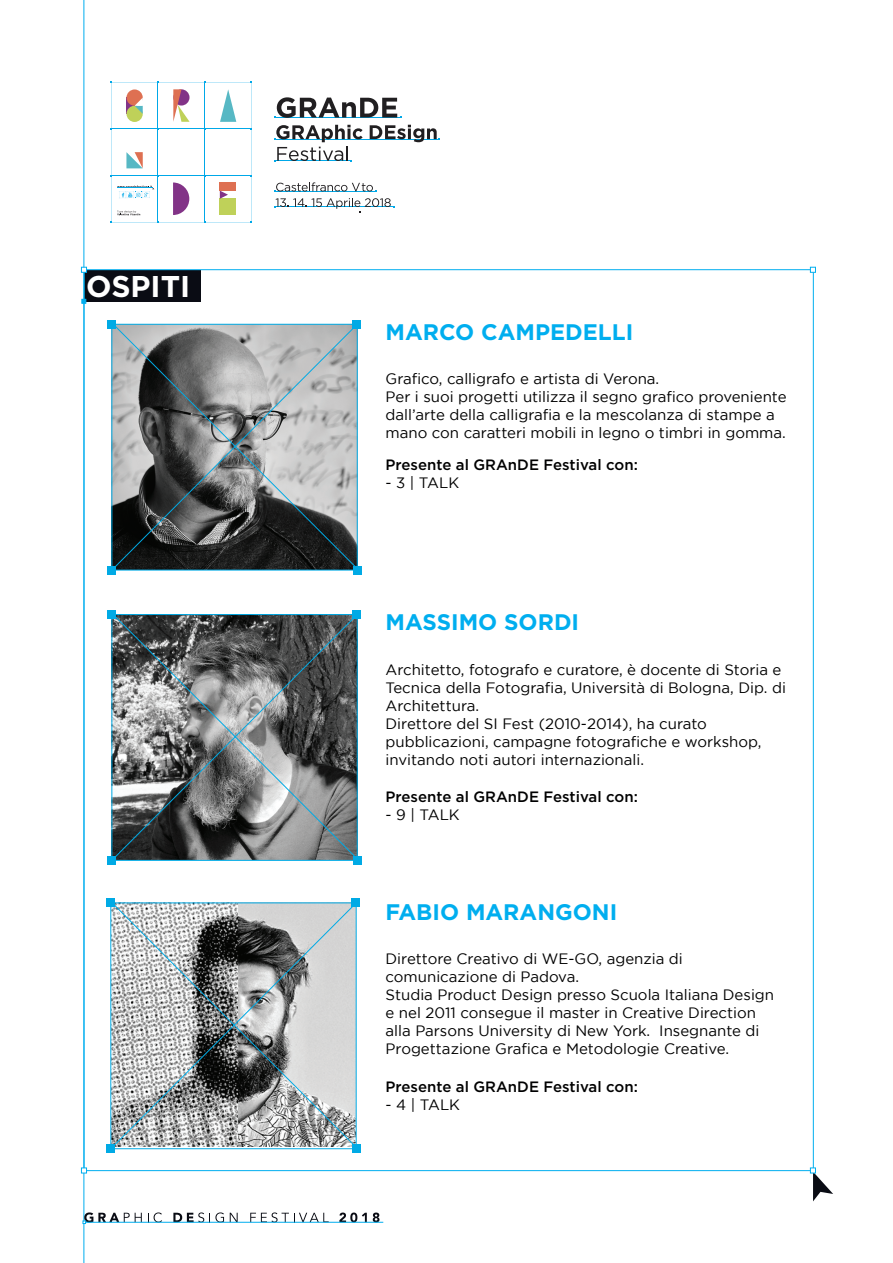
<style>
.page{position:relative;width:893px;height:1263px;background:#fff}
.page>*{position:absolute;margin:0;border:0;box-sizing:border-box;transform-origin:0 0}
.t1{font:700 30px "Gotham";color:#fff}
.t2{font:700 22.5px "Gotham";color:#00aeef}
.t3{font:15px/18px "Gotham";color:#000001}
.t4{font:500 15px "Gotham";color:#000001}
</style>
<div class="page">
<div style="left:84px;top:270px;width:116px;height:32px;background:#0a0c14"></div>
<hr style="left:84px;top:0;width:1px;height:1263px;background:#00aeef">
<svg style="left:148px;top:1212px;width:14px;height:10px"></svg>
<svg style="left:173px;top:1212px;width:51px;height:10px"></svg>
<svg style="left:230px;top:1213px;width:8px;height:9px"></svg>
<svg style="left:250px;top:1212px;width:79px;height:10px"></svg>
<svg style="left:339px;top:1212px;width:28px;height:10px"></svg>
<svg style="left:373px;top:1212px;width:6px;height:10px"></svg>
<hr style="left:84px;top:1222px;width:299px;height:1px;background:#00aeef">
<svg style="left:83px;top:1212px;width:59px;height:12px"></svg>
<svg style="left:81px;top:267px;width:6px;height:6px"></svg>
<svg style="left:810px;top:267px;width:6px;height:6px"></svg>
<svg style="left:81px;top:1167px;width:6px;height:6px"></svg>
<svg style="left:810px;top:1167px;width:23px;height:34px"></svg>
<svg style="left:81px;top:299px;width:5px;height:5px"></svg>
<hr style="left:275px;top:139px;width:164px;height:1px;background:#00a8e8">
<svg style="left:274px;top:97px;width:128px;height:21px"></svg>
<svg style="left:370px;top:125px;width:70px;height:17px"></svg>
<svg style="left:274px;top:182px;width:102px;height:10px"></svg>
<svg style="left:274px;top:198px;width:121px;height:14px"></svg>
<svg style="left:274px;top:125px;width:89px;height:37px"></svg>
<svg style="left:111px;top:614px;width:247px;height:247px;background:#6b7071"></svg>
<div style="left:107px;top:610px;width:9px;height:9px;background:#00aae5"></div>
<div style="left:107px;top:856px;width:9px;height:9px;background:#00aae5"></div>
<div style="left:352px;top:610px;width:9px;height:9px;background:#00aae5"></div>
<div style="left:353px;top:856px;width:8px;height:9px;background:#00aae5"></div>
<svg style="left:110px;top:902px;width:247px;height:247px;background:#a2a7a8"></svg>
<div style="left:106px;top:899px;width:9px;height:8px;background:#00aae5"></div>
<div style="left:106px;top:1144px;width:9px;height:9px;background:#00aae5"></div>
<div style="left:351px;top:899px;width:9px;height:8px;background:#00aae5"></div>
<div style="left:352px;top:1144px;width:8px;height:9px;background:#00aae5"></div>
<svg style="left:111px;top:324px;width:247px;height:247px;background:#7a7f80"></svg>
<div style="left:107px;top:320px;width:9px;height:8px;background:#00aae5"></div>
<div style="left:107px;top:566px;width:9px;height:8px;background:#00aae5"></div>
<div style="left:352px;top:320px;width:9px;height:8px;background:#00aae5"></div>
<div style="left:353px;top:566px;width:8px;height:8px;background:#00aae5"></div>
<svg style="left:110px;top:81px;width:142px;height:142px"></svg>
<h1 class="t1" style="left:86px;top:269px;width:106px">OSPITI</h1>
<p class="t2" style="left:386px;top:319px;width:249px">MARCO CAMPEDELLI</p>
<p class="t3" style="left:386px;top:370px;width:275px">Grafico, calligrafo e artista di Verona.</p>
<p class="t3" style="left:386px;top:388px;width:403px">Per i suoi progetti utilizza il segno grafico proveniente dall’arte della calligrafia e la mescolanza di stampe a mano con caratteri mobili in legno o timbri in gomma.</p>
<p class="t4" style="left:386px;top:456px;width:254px">Presente al GRAnDE Festival con:</p>
<p class="t3" style="left:386px;top:474px;width:75px">- 3 | TALK</p>
<p class="t2" style="left:386px;top:609px;width:195px">MASSIMO SORDI</p>
<p class="t3" style="left:386px;top:660px;width:402px">Architetto, fotografo e curatore, è docente di Storia e<br>Tecnica della Fotografia, Università di Bologna, Dip. di<br>Architettura.</p>
<p class="t3" style="left:386px;top:714px;width:378px">Direttore del SI Fest (2010-2014), ha curato pubblicazioni, campagne fotografiche e workshop, invitando noti autori internazionali.</p>
<p class="t4" style="left:386px;top:788px;width:254px">Presente al GRAnDE Festival con:</p>
<p class="t3" style="left:386px;top:805px;width:76px">- 9 | TALK</p>
<p class="t2" style="left:386px;top:899px;width:233px">FABIO MARANGONI</p>
<p class="t3" style="left:386px;top:949px;width:299px">Direttore Creativo di WE-GO, agenzia di comunicazione di Padova.</p>
<p class="t3" style="left:386px;top:985px;width:390px">Studia Product Design presso Scuola Italiana Design e nel 2011 consegue il master in Creative Direction alla Parsons University di New York. Insegnante di Progettazione Grafica e Metodologie Creative.</p>
<p class="t4" style="left:386px;top:1078px;width:254px">Presente al GRAnDE Festival con:</p>
<p class="t3" style="left:386px;top:1095px;width:76px">- 4 | TALK</p>
</div>
